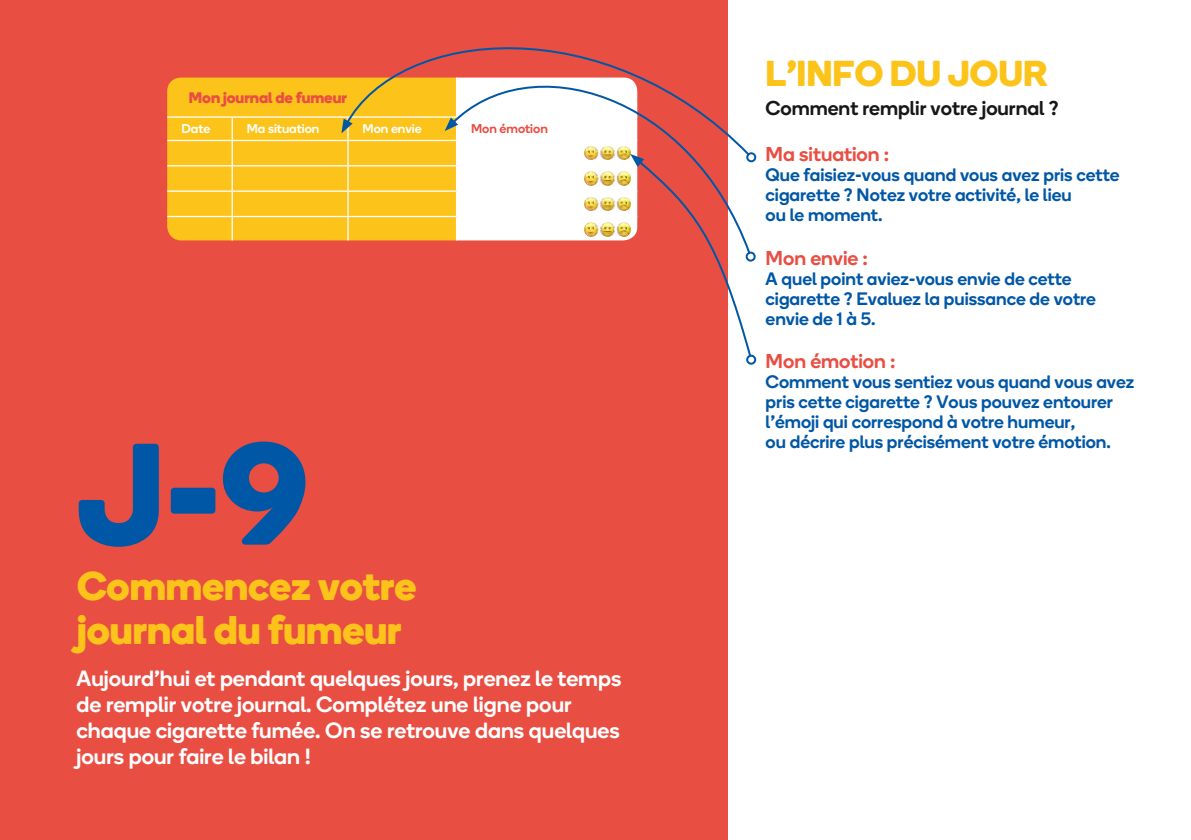
<style>
.page{position:relative;width:1191px;height:840px;background:#fff}
.page>*{position:absolute;margin:0;border:0;box-sizing:border-box;transform-origin:0 0}
.t1{font:700 144px "Boing";color:#0057a6}
.t2{font:700 40px/44px "Boing";color:#fcc31b}
.t3{font:700 36px "Boing";color:#fcc31b}
.t4{font:500 22px/26px "Boing";color:#fff}
.t5{font:500 20px "Boing";color:#e94e43}
.t6{font:500 20px "Boing";color:#171715}
.t7{font:500 18px/20px "Boing";color:#0057a6}
.t8{font:700 15.4px "Boing";color:#e94e43}
.t9{font:500 12.8px "Boing";color:#fff}
.t10{font:500 12.8px "Boing";color:#e94e43}
</style>
<div class="page">
<div style="left:0;top:0;width:727px;height:839px;background:#e94e43"></div>
<div style="left:167px;top:77px;width:277px;height:163px;background:#fcc31b"></div>
<hr style="left:167px;top:116px;width:65px;height:2px;background:#fff">
<hr style="left:232px;top:116px;width:116px;height:2px;background:#fff">
<hr style="left:167px;top:140px;width:65px;height:1px;background:#fff">
<hr style="left:232px;top:140px;width:116px;height:1px;background:#fff">
<hr style="left:347px;top:141px;width:2px;height:24px;background:#fff">
<hr style="left:167px;top:165px;width:65px;height:1px;background:#fff">
<hr style="left:232px;top:165px;width:116px;height:1px;background:#fff">
<hr style="left:348px;top:165px;width:108px;height:1px;background:#fff">
<hr style="left:347px;top:166px;width:2px;height:24px;background:#fff">
<hr style="left:167px;top:190px;width:65px;height:2px;background:#fff">
<hr style="left:232px;top:190px;width:116px;height:2px;background:#fff">
<hr style="left:348px;top:190px;width:108px;height:2px;background:#fff">
<hr style="left:347px;top:192px;width:2px;height:24px;background:#fff">
<hr style="left:167px;top:216px;width:65px;height:1px;background:#fff">
<hr style="left:232px;top:216px;width:116px;height:1px;background:#fff">
<svg style="left:232px;top:118px;width:1px;height:122px"></svg>
<hr style="left:348px;top:216px;width:108px;height:1px;background:#fff">
<hr style="left:347px;top:217px;width:2px;height:23px;background:#fff">
<div style="left:745px;top:251px;width:10px;height:10px;border:2px solid #0057a6;border-radius:50%"></div>
<svg style="left:344px;top:9px;width:384px;height:148px"></svg>
<svg style="left:341px;top:118px;width:12px;height:15px"></svg>
<div style="left:746px;top:152px;width:10px;height:10px;border:2px solid #0057a6;border-radius:50%"></div>
<svg style="left:444px;top:77px;width:308px;height:281px"></svg>
<div style="left:746px;top:354px;width:10px;height:10px;border:2px solid #0057a6;border-radius:50%"></div>
<p class="t8" style="left:189px;top:86px;width:160px">Mon journal de fumeur</p>
<p class="t9" style="left:182px;top:120px;width:30px">Date</p>
<p class="t9" style="left:247px;top:120px;width:74px">Ma situation</p>
<p class="t9" style="left:362px;top:120px;width:61px">Mon envie</p>
<p class="t10" style="left:471px;top:120px;width:78px">Mon émotion</p>
<h1 class="t1" style="left:77px;top:391px;width:234px">J-9</h1>
<h2 class="t2" style="left:77px;top:562px;width:341px">Commencez votre journal du fumeur</h2>
<p class="t4" style="left:77px;top:664px;width:546px">Aujourd’hui et pendant quelques jours, prenez le temps de remplir votre journal. Complétez une ligne pour chaque cigarette fumée. On se retrouve dans quelques jours pour faire le bilan !</p>
<h3 class="t3" style="left:765px;top:47px;width:283px">L’INFO DU JOUR</h3>
<p class="t6" style="left:765px;top:95px;width:294px">Comment remplir votre journal ?</p>
<p class="t5" style="left:765px;top:141px;width:125px">Ma situation :</p>
<p class="t7" style="left:765px;top:164px;width:355px">Que faisiez-vous quand vous avez pris cette cigarette ? Notez votre activité, le lieu<br>ou le moment.</p>
<p class="t5" style="left:765px;top:244px;width:104px">Mon envie :</p>
<p class="t7" style="left:765px;top:267px;width:332px">A quel point aviez-vous envie de cette cigarette ? Evaluez la puissance de votre envie de 1 à 5.</p>
<p class="t5" style="left:765px;top:347px;width:131px">Mon émotion :</p>
<p class="t7" style="left:765px;top:370px;width:370px">Comment vous sentiez vous quand vous avez pris cette cigarette ? Vous pouvez entourer l’émoji qui correspond à votre humeur,<br>ou décrire plus précisément votre émotion.</p>
</div>
